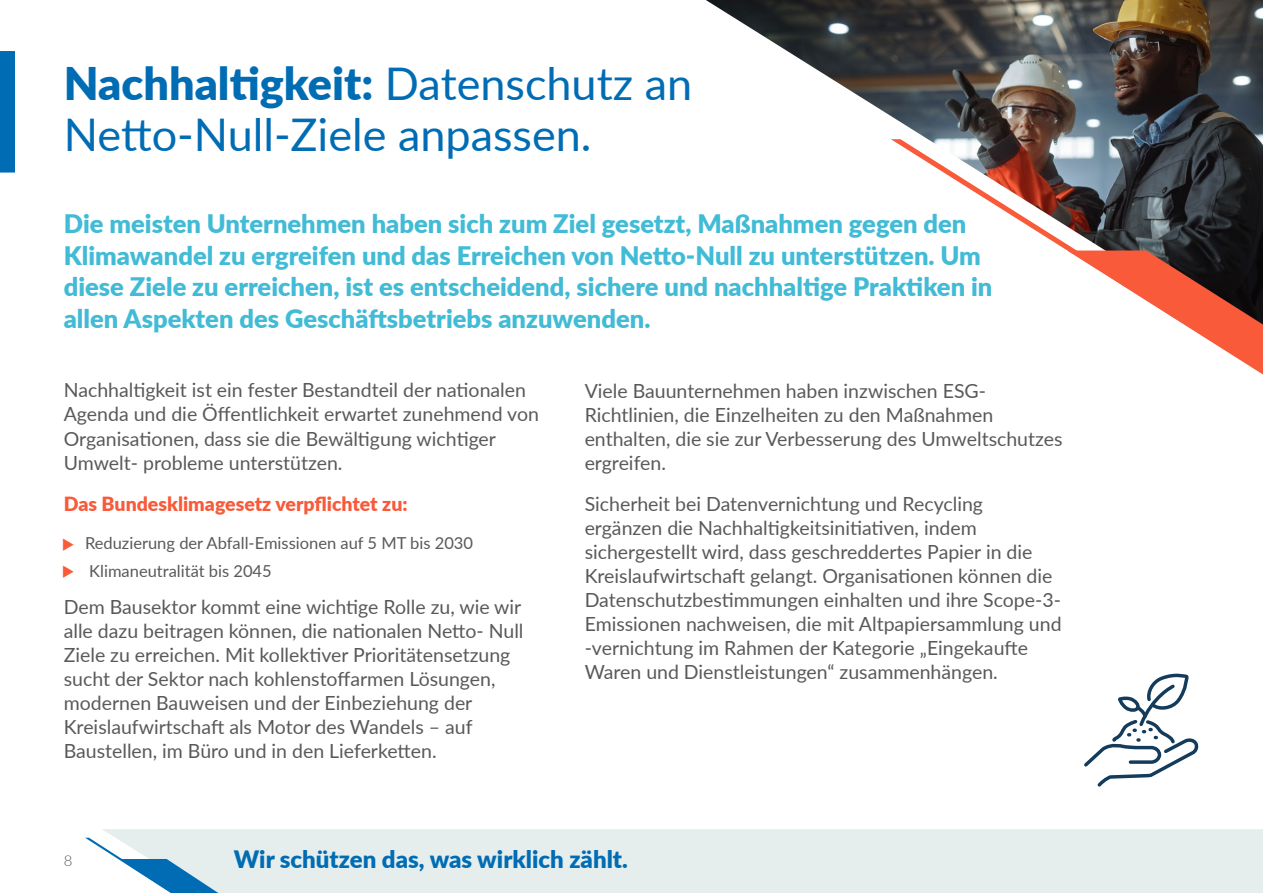
<style>
.page{position:relative;width:1263px;height:893px;background:#fff}
.page>*{position:absolute;margin:0;border:0;box-sizing:border-box;transform-origin:0 0}
.t1{font:45px/51px "Lato";color:#006cb4}
.t2{font:900 25.5px/31.5px "Lato";color:#41bbd6}
.t3{font:900 24px "Lato";color:#006cb4}
.t4{font:19.5px/24px "Lato";color:#58595b}
.t5{font:900 19.5px "Lato";color:#f85a3a}
.t6{font:16.5px/28px "Lato";color:#58595b}
.t7{font:300 15px "Lato";color:#58595b}
.s1{font-weight:900}
</style>
<div class="page">
<div style="left:103px;top:829px;width:1160px;height:64px;background:#e5eded"></div>
<svg style="left:85px;top:838px;width:230px;height:55px"></svg>
<img style="left:706px;top:0;width:557px;height:250px">
<div style="left:0;top:51px;width:15px;height:122px;background:#006cb4"></div>
<svg style="left:891px;top:139px;width:350px;height:112px"></svg>
<svg style="left:1067px;top:250px;width:196px;height:124px"></svg>
<svg style="left:1084px;top:673px;width:115px;height:114px"></svg>
<h1 class="t1" style="left:64px;top:56px;width:630px"><span class="s1">Nachhaltigkeit:</span> Datenschutz an<br>Netto-Null-Ziele anpassen.</h1>
<p class="t2" style="left:64px;top:207px;width:930px">Die meisten Unternehmen haben sich zum Ziel gesetzt, Maßnahmen gegen den Klimawandel zu ergreifen und das Erreichen von Netto-Null zu unterstützen. Um diese Ziele zu erreichen, ist es entscheidend, sichere und nachhaltige Praktiken in allen Aspekten des Geschäftsbetriebs anzuwenden.</p>
<p class="t4" style="left:64px;top:378px;width:477px">Nachhaltigkeit ist ein fester Bestandteil der nationalen Agenda und die Öffentlichkeit erwartet zunehmend von Organisationen, dass sie die Bewältigung wichtiger Umwelt- probleme unterstützen.</p>
<p class="t5" style="left:64px;top:489px;width:345px">Das Bundesklimagesetz verpflichtet zu:</p>
<p class="t6" style="left:85px;top:528px;width:389px">Reduzierung der Abfall-Emissionen auf 5 MT bis 2030<br>Klimaneutralität bis 2045</p>
<p class="t4" style="left:64px;top:594px;width:461px">Dem Bausektor kommt eine wichtige Rolle zu, wie wir alle dazu beitragen können, die nationalen Netto- Null Ziele zu erreichen. Mit kollektiver Prioritätensetzung sucht der Sektor nach kohlenstoffarmen Lösungen, modernen Bauweisen und der Einbeziehung der Kreislaufwirtschaft als Motor des Wandels – auf Baustellen, im Büro und in den Lieferketten.</p>
<p class="t4" style="left:585px;top:378px;width:479px">Viele Bauunternehmen haben inzwischen ESG-Richtlinien, die Einzelheiten zu den Maßnahmen enthalten, die sie zur Verbesserung des Umweltschutzes ergreifen.</p>
<p class="t4" style="left:585px;top:491px;width:478px">Sicherheit bei Datenvernichtung und Recycling ergänzen die Nachhaltigkeitsinitiativen, indem sichergestellt wird, dass geschreddertes Papier in die Kreislaufwirtschaft gelangt. Organisationen können die Datenschutzbestimmungen einhalten und ihre Scope-3- Emissionen nachweisen, die mit Altpapiersammlung und -vernichtung im Rahmen der Kategorie „Eingekaufte Waren und Dienstleistungen“ zusammenhängen.</p>
<p class="t7" style="left:64px;top:851px;width:10px">8</p>
<p class="t3" style="left:234px;top:841px;width:395px">Wir schützen das, was wirklich zählt.</p>
</div>
